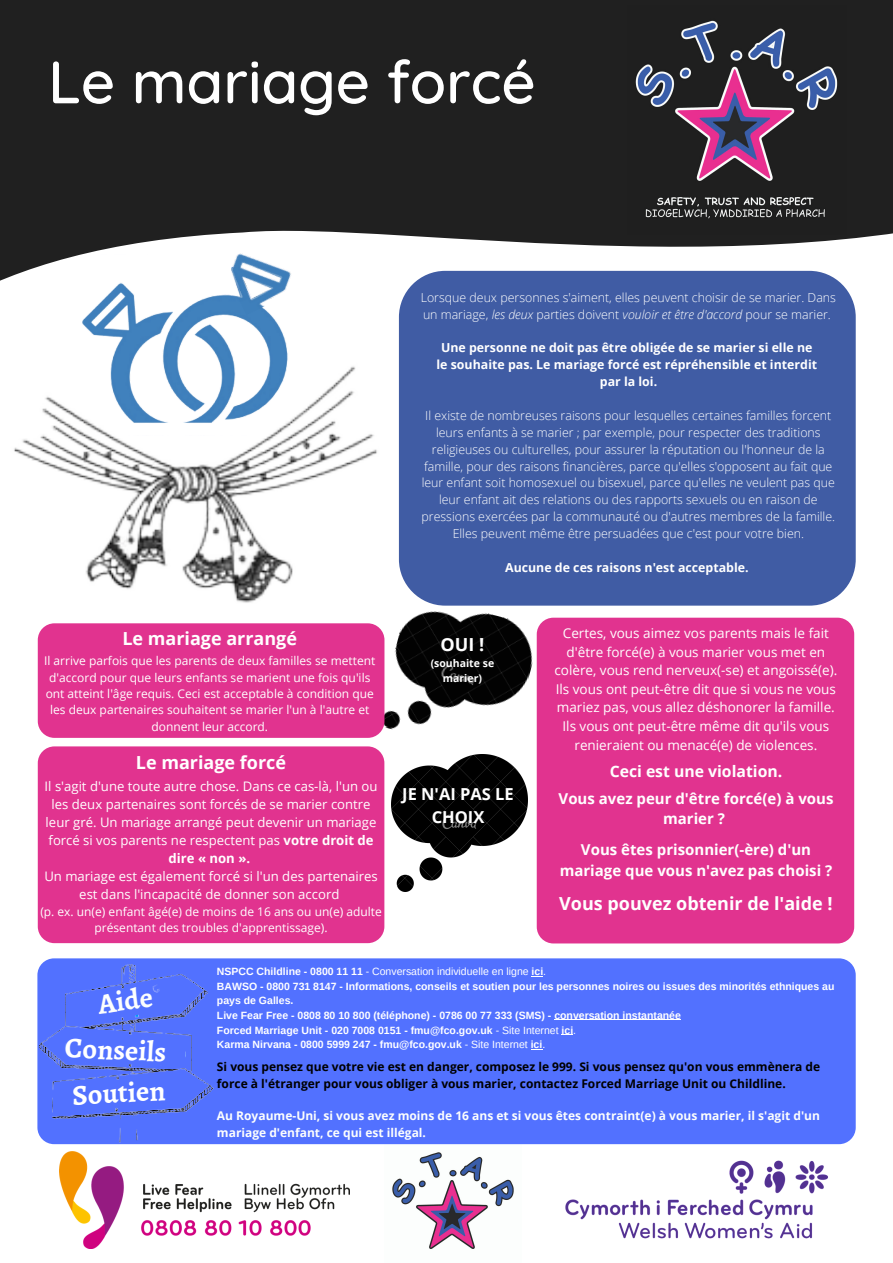
<style>
.page{position:relative;width:893px;height:1263px;background:#fff}
.page>*{position:absolute;margin:0;border:0;box-sizing:border-box;transform-origin:0 0}
.t1{font:500 59.78px "Quicksand";color:#fff}
.t2{font:700 28.72px "Alegreya";color:#fff}
.t3{font:700 28.72px "Alegreya";color:#fcfefd}
.t4{font:700 18px "Open Sans";color:#fff}
.t5{font:700 16.5px/23.1px "Open Sans";color:#fff;text-align:center}
.t6{font:700 15.75px "Open Sans";color:#fff}
.t7{font:700 15px/20.9px "Open Sans";color:#fff;text-align:center}
.t8{font:13.5px/18.6px "Open Sans";color:#fff;text-align:center}
.t9{font:13.12px/18px "Open Sans";color:#fff;text-align:center}
.t10{font:300 12.38px/16.9px "Open Sans";color:#fff}
.t11{font:700 12.38px/16.9px "Open Sans";color:#fff;text-align:center}
.t12{font:12px/16.4px "Open Sans";color:#fff;text-align:center}
.t13{font:700 12px/16.4px "Open Sans";color:#000}
.t14{font:700 12px/16.4px "Open Sans";color:#fcfefd}
.t15{font:700 10.5px/14.6px "Arimo";color:#fff}
.t16{font:700 10.5px/14.6px "Open Sans";color:#fff;text-align:center}
.s1{font-style:italic}
.s2{font-weight:700}
.s3{font-weight:400}
</style>
<div class="page">
<img style="left:60px;top:1152px;width:290px;height:97px">
<img style="left:565px;top:1160px;width:263px;height:79px">
<img style="left:384px;top:1144px;width:137px;height:105px">
<img style="left:37px;top:548px;width:371px;height:97px">
<div style="left:537px;top:618px;width:317px;height:325px;background:#e1338f;border-radius:17px"></div>
<svg style="left:0;top:0;width:893px;height:548px;fill:#202020"></svg>
<img style="left:627px;top:6px;width:219px;height:228px">
<div style="left:399px;top:271px;width:456px;height:335px;background:#405ca4;border-radius:46px"></div>
<div style="left:37px;top:958px;width:818px;height:186px;background:#5271ff;border-radius:17px"></div>
<img style="left:40px;top:959px;width:174px;height:184px">
<svg style="left:81px;top:985px;width:73px;height:37px"></svg>
<svg style="left:65px;top:1032px;width:121px;height:34px"></svg>
<svg style="left:65px;top:1077px;width:105px;height:31px"></svg>
<img style="left:375px;top:593px;width:167px;height:166px">
<svg style="left:531px;top:976px;width:12px;height:1px"></svg>
<hr style="left:554px;top:1019px;width:127px;height:1px;background:#fff">
<svg style="left:561px;top:1034px;width:12px;height:1px"></svg>
<img style="left:391px;top:755px;width:136px;height:136px">
<div style="left:38px;top:623px;width:346px;height:115px;background:#e1338f;border-radius:17px"></div>
<div style="left:38px;top:746px;width:346px;height:197px;background:#e1338f;border-radius:17px"></div>
<h1 class="t1" style="left:48px;top:44px;width:489px">Le mariage forcé</h1>
<p class="t10" style="left:421px;top:288px;width:417px">Lorsque deux personnes s'aiment, elles peuvent choisir de se marier. Dans un mariage, <span class="s1">les deux</span> parties doivent <span class="s1">vouloir et être d'accord</span> pour se marier.</p>
<p class="t11" style="left:436px;top:339px;width:382px">Une personne ne doit pas être obligée de se marier si elle ne le souhaite pas. Le mariage forcé est répréhensible et interdit par la loi.</p>
<p class="t10" style="left:421px;top:407px;width:415px;text-align:center">Il existe de nombreuses raisons pour lesquelles certaines familles forcent leurs enfants à se marier ; par exemple, pour respecter des traditions religieuses ou culturelles, pour assurer la réputation ou l'honneur de la famille, pour des raisons financières, parce qu'elles s'opposent au fait que leur enfant soit homosexuel ou bisexuel, parce qu'elles ne veulent pas que leur enfant ait des relations ou des rapports sexuels ou en raison de pressions exercées par la communauté ou d'autres membres de la famille.<br>Elles peuvent même être persuadées que c'est pour votre bien.</p>
<p class="t11" style="left:505px;top:559px;width:245px">Aucune de ces raisons n'est acceptable.</p>
<h3 class="t4" style="left:122px;top:626px;width:176px">Le mariage arrangé</h3>
<p class="t12" style="left:44px;top:653px;width:333px">Il arrive parfois que les parents de deux familles se mettent d'accord pour que leurs enfants se marient une fois qu'ils ont atteint l'âge requis. Ceci est acceptable à condition que les deux partenaires souhaitent se marier l'un à l'autre et donnent leur accord.</p>
<h3 class="t4" style="left:136px;top:750px;width:152px">Le mariage forcé</h3>
<p class="t9" style="left:45px;top:777px;width:334px">Il s'agit d'une toute autre chose. Dans ce cas-là, l'un ou les deux partenaires sont forcés de se marier contre leur gré. Un mariage arrangé peut devenir un mariage forcé si vos parents ne respectent pas <span class="s2">votre droit de dire « non ».</span></p>
<p class="t9" style="left:44px;top:867px;width:335px">Un mariage est également forcé si l'un des partenaires est dans l'incapacité de donner son accord</p>
<p class="t12" style="left:40px;top:903px;width:343px">(p. ex. un(e) enfant âgé(e) de moins de 16 ans ou un(e) adulte présentant des troubles d'apprentissage).</p>
<h3 class="t4" style="left:440px;top:631px;width:45px">OUI !</h3>
<p class="t16" style="left:431px;top:656px;width:65px">(souhaite se marier)</p>
<h3 class="t5" style="left:402px;top:782px;width:113px">JE N'AI PAS LE<br>CHOIX</h3>
<p class="t8" style="left:554px;top:623px;width:284px">Certes, vous aimez vos parents mais le fait d'être forcé(e) à vous marier vous met en colère, vous rend nerveux(-se) et angoissé(e).<br>Ils vous ont peut-être dit que si vous ne vous mariez pas, vous allez déshonorer la famille.<br>Ils vous ont peut-être même dit qu'ils vous renieraient ou menacé(e) de violences.</p>
<p class="t6" style="left:609px;top:760px;width:174px">Ceci est une violation.</p>
<p class="t7" style="left:558px;top:787px;width:276px">Vous avez peur d'être forcé(e) à vous marier ?</p>
<p class="t7" style="left:560px;top:839px;width:274px">Vous êtes prisonnier(-ère) d'un mariage que vous n'avez pas choisi ?</p>
<h3 class="t4" style="left:559px;top:891px;width:275px">Vous pouvez obtenir de l'aide !</h3>
<h2 class="t3" style="left:95px;top:985px;width:56px;rotate:-8deg">Aide</h2>
<h2 class="t2" style="left:66px;top:1028px;width:103px;rotate:2deg">Conseils</h2>
<h2 class="t2" style="left:71px;top:1075px;width:95px;rotate:-3deg">Soutien</h2>
<p class="t15" style="left:217px;top:964px;width:619px">NSPCC Childline - 0800 11 11 <span class="s3">- Conversation individuelle en ligne</span> ici<span class="s3">.<br></span>BAWSO - 0800 731 8147 - Informations, conseils et soutien pour les personnes noires ou issues des minorités ethniques au pays de Galles.<br>Live Fear Free - 0808 80 10 800 (téléphone) - 0786 00 77 333 (SMS) - conversation instantanée<br>Forced Marriage Unit - 020 7008 0151 - fmu@fco.gov.uk <span class="s3">- Site Internet</span> ici<span class="s3">.<br></span>Karma Nirvana - 0800 5999 247 - fmu@fco.gov.uk <span class="s3">- Site Internet</span> ici<span class="s3">.</span></p>
<p class="t13" style="left:217px;top:1058px;width:605px">Si vous pensez que votre vie est en danger, composez le 999. Si vous pensez qu'on vous emmènera de force à l'étranger pour vous obliger à vous marier, contactez Forced Marriage Unit ou Childline.</p>
<p class="t14" style="left:217px;top:1107px;width:604px">Au Royaume-Uni, si vous avez moins de 16 ans et si vous êtes contraint(e) à vous marier, il s'agit d'un mariage d'enfant, ce qui est illégal.</p>
</div>
